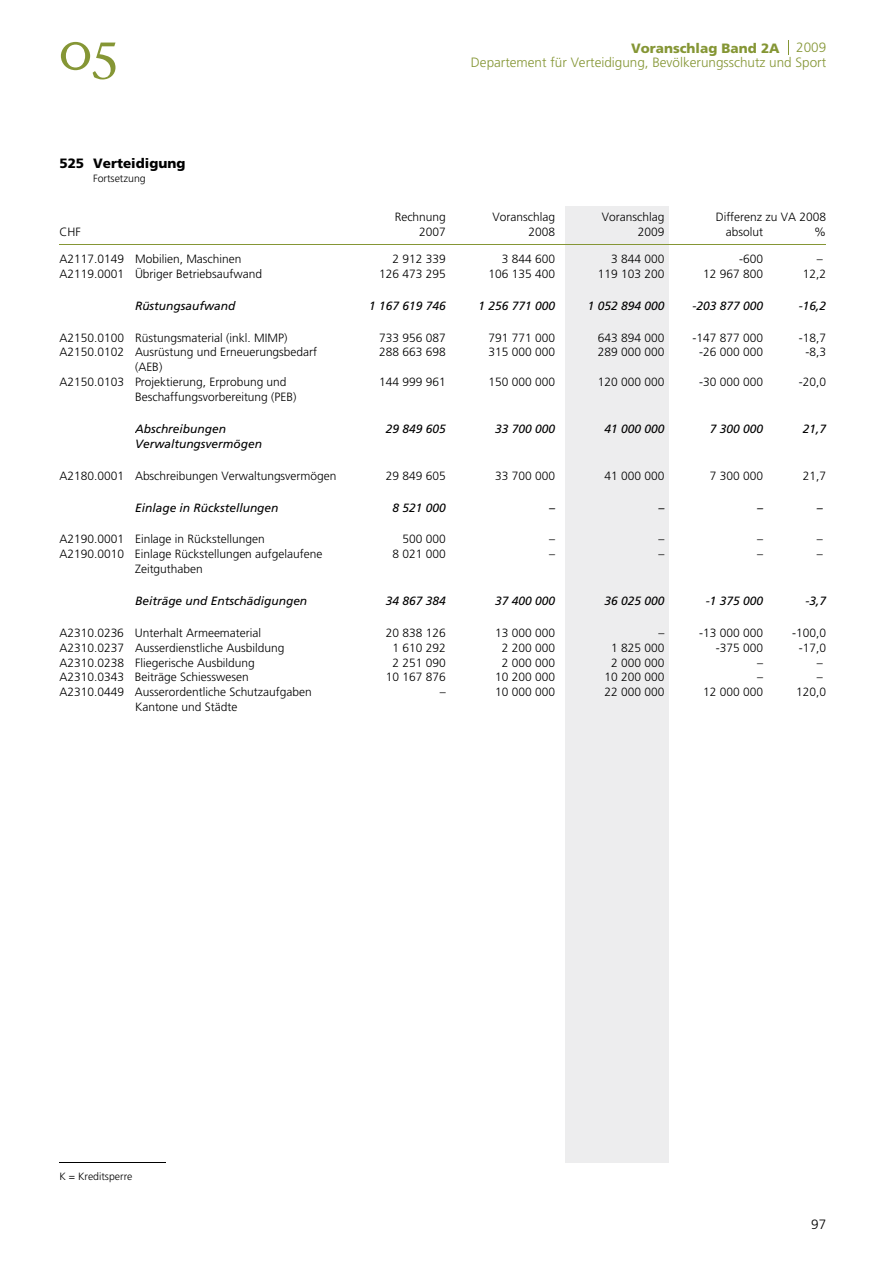
<style>
.page{position:relative;width:893px;height:1263px;background:#fff}
.page>*{position:absolute;margin:0;border:0;box-sizing:border-box;transform-origin:0 0}
.t1{font:54px "ITC Stone Serif OS Medium";color:#859635}
.t2{font:300 13.5px "Frutiger";color:#859635}
.t3{font:900 13.5px "Frutiger";color:#859635}
.t4{font:900 13.5px "Frutiger";color:#000}
.t5{font:300 13.5px "Frutiger";color:#000}
.t6{font:300 12px/14.7px "Frutiger";color:#000}
.t7{font:italic 12px/15px "Frutiger";color:#000}
.t8{font:300 10.5px "Frutiger";color:#000}
.s1{font-weight:300}
</style>
<div class="page">
<div style="left:566px;top:206px;width:102px;height:956px;background:#ededee"></div>
<svg style="left:788px;top:40px;width:1px;height:15px"></svg>
<hr style="left:59px;top:244px;width:767px;height:1px;background:#859635">
<hr style="left:59px;top:1162px;width:107px;height:1px;background:#000">
<h1 class="t1" style="left:58px;top:31px;width:63px">0 5</h1>
<p class="t4" style="left:59px;top:158px;width:128px">525 Verteidigung</p>
<p class="t8" style="left:93px;top:174px;width:54px">Fortsetzung</p>
<p class="t3" style="left:631px;top:43px;width:196px">Voranschlag Band 2A <span class="s1">2009</span></p>
<p class="t2" style="left:471px;top:57px;width:357px">Departement für Verteidigung, Bevölkerungsschutz und Sport</p>
<p class="t6" style="left:726px;top:211px;width:102px;text-indent:-10px">Differenz zu VA 2008 absolut</p>
<p class="t6" style="left:395px;top:211px;width:53px;text-align:right">Rechnung<br>2007</p>
<p class="t6" style="left:493px;top:211px;width:64px;text-align:right">Voranschlag<br>2008</p>
<p class="t6" style="left:602px;top:211px;width:64px">Voranschlag</p>
<p class="t6" style="left:814px;top:225px;width:13px">%</p>
<p class="t6" style="left:59px;top:225px;width:23px">CHF</p>
<p class="t6" style="left:59px;top:252px;width:184px">A2117.0149 Mobilien, Maschinen</p>
<p class="t6" style="left:611px;top:252px;width:55px">3 844 000</p>
<p class="t6" style="left:638px;top:225px;width:28px">2009</p>
<p class="t6" style="left:393px;top:252px;width:55px">2 912 339</p>
<p class="t6" style="left:739px;top:252px;width:25px">-600</p>
<p class="t6" style="left:817px;top:252px;width:7px">–</p>
<p class="t6" style="left:502px;top:252px;width:55px">3 844 600</p>
<p class="t6" style="left:59px;top:267px;width:204px">A2119.0001 Übriger Betriebsaufwand</p>
<p class="t6" style="left:598px;top:267px;width:68px">119 103 200</p>
<p class="t6" style="left:379px;top:267px;width:68px">126 473 295</p>
<p class="t6" style="left:703px;top:267px;width:61px">12 967 800</p>
<p class="t6" style="left:803px;top:267px;width:25px">12,2</p>
<p class="t6" style="left:488px;top:267px;width:68px">106 135 400</p>
<p class="t7" style="left:135px;top:299px;width:102px">Rüstungsaufwand</p>
<p class="t7" style="left:588px;top:299px;width:78px">1 052 894 000</p>
<p class="t7" style="left:369px;top:299px;width:78px">1 167 619 746</p>
<p class="t7" style="left:692px;top:299px;width:72px">-203 877 000</p>
<p class="t7" style="left:799px;top:299px;width:29px">-16,2</p>
<p class="t7" style="left:478px;top:299px;width:78px">1 256 771 000</p>
<p class="t6" style="left:59px;top:331px;width:229px">A2150.0100 Rüstungsmaterial (inkl. MIMP)</p>
<p class="t6" style="left:598px;top:331px;width:68px">643 894 000</p>
<p class="t6" style="left:379px;top:331px;width:68px">733 956 087</p>
<p class="t6" style="left:692px;top:331px;width:72px">-147 877 000</p>
<p class="t6" style="left:799px;top:331px;width:29px">-18,7</p>
<p class="t6" style="left:488px;top:331px;width:68px">791 771 000</p>
<p class="t6" style="left:135px;top:346px;width:184px;text-indent:-76px">A2150.0102 Ausrüstung und Erneuerungsbedarf (AEB)</p>
<p class="t6" style="left:379px;top:346px;width:68px">288 663 698</p>
<p class="t6" style="left:699px;top:346px;width:65px">-26 000 000</p>
<p class="t6" style="left:805px;top:346px;width:22px">-8,3</p>
<p class="t6" style="left:488px;top:346px;width:68px">315 000 000</p>
<p class="t6" style="left:598px;top:346px;width:68px">289 000 000</p>
<p class="t6" style="left:135px;top:376px;width:163px;text-indent:-76px">A2150.0103 Projektierung, Erprobung und<br>Beschaffungsvorbereitung (PEB)</p>
<p class="t6" style="left:379px;top:376px;width:68px">144 999 961</p>
<p class="t6" style="left:699px;top:376px;width:65px">-30 000 000</p>
<p class="t6" style="left:799px;top:376px;width:29px">-20,0</p>
<p class="t6" style="left:488px;top:376px;width:68px">150 000 000</p>
<p class="t6" style="left:598px;top:376px;width:68px">120 000 000</p>
<p class="t7" style="left:135px;top:423px;width:128px">Abschreibungen<br>Verwaltungsvermögen</p>
<p class="t7" style="left:386px;top:423px;width:61px">29 849 605</p>
<p class="t7" style="left:710px;top:423px;width:55px">7 300 000</p>
<p class="t7" style="left:803px;top:423px;width:25px">21,7</p>
<p class="t7" style="left:495px;top:423px;width:61px">33 700 000</p>
<p class="t7" style="left:604px;top:423px;width:61px">41 000 000</p>
<p class="t6" style="left:59px;top:469px;width:278px">A2180.0001 Abschreibungen Verwaltungsvermögen</p>
<p class="t6" style="left:604px;top:469px;width:61px">41 000 000</p>
<p class="t6" style="left:386px;top:469px;width:61px">29 849 605</p>
<p class="t6" style="left:710px;top:469px;width:55px">7 300 000</p>
<p class="t6" style="left:803px;top:469px;width:25px">21,7</p>
<p class="t6" style="left:495px;top:469px;width:61px">33 700 000</p>
<p class="t7" style="left:135px;top:501px;width:145px">Einlage in Rückstellungen</p>
<p class="t7" style="left:658px;top:501px;width:7px">–</p>
<p class="t7" style="left:393px;top:501px;width:55px">8 521 000</p>
<p class="t7" style="left:757px;top:501px;width:7px">–</p>
<p class="t7" style="left:817px;top:501px;width:7px">–</p>
<p class="t7" style="left:549px;top:501px;width:7px">–</p>
<p class="t6" style="left:59px;top:533px;width:207px">A2190.0001 Einlage in Rückstellungen</p>
<p class="t6" style="left:403px;top:533px;width:45px">500 000</p>
<p class="t6" style="left:757px;top:533px;width:7px">–</p>
<p class="t6" style="left:817px;top:533px;width:7px">–</p>
<p class="t6" style="left:549px;top:533px;width:7px">–</p>
<p class="t6" style="left:658px;top:533px;width:7px">–</p>
<p class="t6" style="left:135px;top:548px;width:189px;text-indent:-76px">A2190.0010 Einlage Rückstellungen aufgelaufene<br>Zeitguthaben</p>
<p class="t6" style="left:393px;top:548px;width:55px">8 021 000</p>
<p class="t6" style="left:757px;top:548px;width:7px">–</p>
<p class="t6" style="left:817px;top:548px;width:7px">–</p>
<p class="t6" style="left:549px;top:548px;width:7px">–</p>
<p class="t6" style="left:658px;top:548px;width:7px">–</p>
<p class="t7" style="left:135px;top:594px;width:174px">Beiträge und Entschädigungen</p>
<p class="t7" style="left:604px;top:594px;width:61px">36 025 000</p>
<p class="t7" style="left:386px;top:594px;width:61px">34 867 384</p>
<p class="t7" style="left:706px;top:594px;width:59px">-1 375 000</p>
<p class="t7" style="left:805px;top:594px;width:22px">-3,7</p>
<p class="t7" style="left:495px;top:594px;width:61px">37 400 000</p>
<p class="t6" style="left:59px;top:626px;width:203px">A2310.0236 Unterhalt Armeematerial</p>
<p class="t6" style="left:386px;top:626px;width:61px">20 838 126</p>
<p class="t6" style="left:699px;top:626px;width:65px">-13 000 000</p>
<p class="t6" style="left:792px;top:626px;width:35px">-100,0</p>
<p class="t6" style="left:495px;top:626px;width:61px">13 000 000</p>
<p class="t6" style="left:658px;top:626px;width:7px">–</p>
<p class="t6" style="left:59px;top:641px;width:226px">A2310.0237 Ausserdienstliche Ausbildung</p>
<p class="t6" style="left:611px;top:641px;width:55px">1 825 000</p>
<p class="t6" style="left:393px;top:641px;width:55px">1 610 292</p>
<p class="t6" style="left:716px;top:641px;width:49px">-375 000</p>
<p class="t6" style="left:799px;top:641px;width:29px">-17,0</p>
<p class="t6" style="left:502px;top:641px;width:55px">2 200 000</p>
<p class="t6" style="left:59px;top:656px;width:197px">A2310.0238 Fliegerische Ausbildung</p>
<p class="t6" style="left:611px;top:656px;width:55px">2 000 000</p>
<p class="t6" style="left:393px;top:656px;width:55px">2 251 090</p>
<p class="t6" style="left:757px;top:656px;width:7px">–</p>
<p class="t6" style="left:817px;top:656px;width:7px">–</p>
<p class="t6" style="left:502px;top:656px;width:55px">2 000 000</p>
<p class="t6" style="left:59px;top:671px;width:191px">A2310.0343 Beiträge Schiesswesen</p>
<p class="t6" style="left:604px;top:671px;width:61px">10 200 000</p>
<p class="t6" style="left:386px;top:671px;width:61px">10 167 876</p>
<p class="t6" style="left:757px;top:671px;width:7px">–</p>
<p class="t6" style="left:817px;top:671px;width:7px">–</p>
<p class="t6" style="left:495px;top:671px;width:61px">10 200 000</p>
<p class="t6" style="left:59px;top:686px;width:254px;text-align:center">A2310.0449 Ausserordentliche Schutzaufgaben<br>Kantone und Städte</p>
<p class="t6" style="left:440px;top:686px;width:7px">–</p>
<p class="t6" style="left:703px;top:686px;width:61px">12 000 000</p>
<p class="t6" style="left:796px;top:686px;width:31px">120,0</p>
<p class="t6" style="left:495px;top:686px;width:61px">10 000 000</p>
<p class="t6" style="left:604px;top:686px;width:61px">22 000 000</p>
<p class="t8" style="left:59px;top:1172px;width:74px">K = Kreditsperre</p>
<p class="t5" style="left:811px;top:1219px;width:16px">97</p>
</div>
